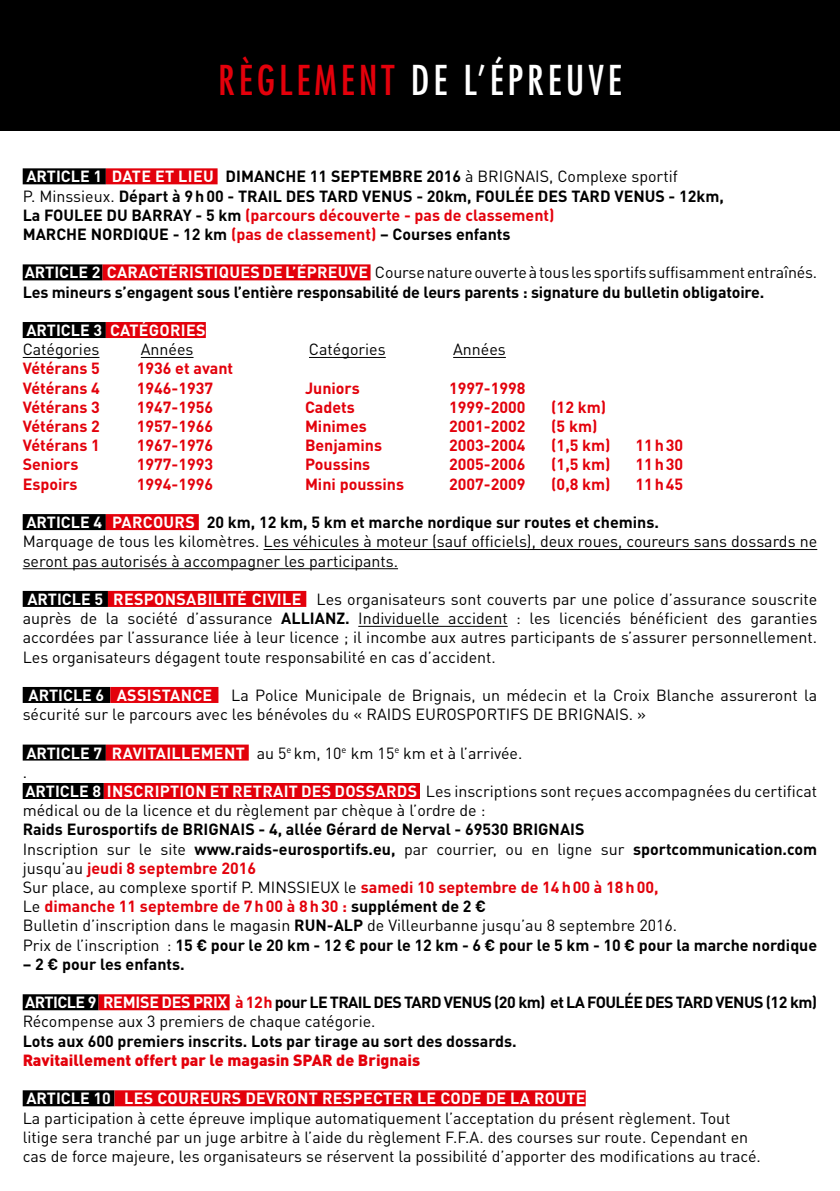
<style>
.page{position:relative;width:840px;height:1191px;background:#fff}
.page>*{position:absolute;margin:0;border:0;box-sizing:border-box;transform-origin:0 0}
.t1{font:condensed 40px "Futura Std";letter-spacing:.1em;color:#fff}
.t2{font:16px/19.2px "DIN Pro";color:#000}
.t3{font:700 16px/19.2px "DIN Pro";color:#000}
.t4{font:700 16px "DIN Pro";color:#e3000b}
.t5{font:700 16px/19.2px "DIN Pro";letter-spacing:-.035em;color:#000}
.t6{font:700 16px "DIN Pro";letter-spacing:.01em;color:#fff}
.t7{font:900 16px "DIN Pro";color:#e3000b}
.s1{color:#e3000b}
.s2{font-weight:400}
.s3{color:#fff}
.s4{font-weight:700;color:#fff}
.s5{font-weight:700}
</style>
<div class="page">
<div style="left:0;top:0;width:839px;height:130px;background:#000"></div>
<div style="left:23px;top:168px;width:83px;height:16px;background:#000"></div>
<div style="left:106px;top:168px;width:111px;height:16px;background:#e3000b"></div>
<div style="left:23px;top:264px;width:79px;height:16px;background:#000"></div>
<div style="left:102px;top:264px;width:268px;height:16px;background:#e3000b"></div>
<div style="left:23px;top:322px;width:83px;height:16px;background:#000"></div>
<div style="left:106px;top:322px;width:100px;height:16px;background:#e3000b"></div>
<hr style="left:23px;top:357px;width:76px;height:1px;background:#000">
<hr style="left:141px;top:357px;width:52px;height:1px;background:#000">
<hr style="left:309px;top:357px;width:76px;height:1px;background:#000">
<hr style="left:453px;top:357px;width:52px;height:1px;background:#000">
<div style="left:23px;top:514px;width:83px;height:16px;background:#000"></div>
<div style="left:106px;top:514px;width:93px;height:16px;background:#e3000b"></div>
<hr style="left:263px;top:549px;width:553px;height:1px;background:#000">
<hr style="left:23px;top:568px;width:375px;height:1px;background:#000">
<div style="left:23px;top:591px;width:85px;height:16px;background:#000"></div>
<div style="left:108px;top:591px;width:198px;height:16px;background:#e3000b"></div>
<hr style="left:358px;top:626px;width:149px;height:1px;background:#000">
<div style="left:23px;top:687px;width:87px;height:16px;background:#000"></div>
<div style="left:110px;top:687px;width:108px;height:16px;background:#e3000b"></div>
<div style="left:23px;top:744px;width:83px;height:16px;background:#000"></div>
<div style="left:106px;top:744px;width:142px;height:16px;background:#e3000b"></div>
<div style="left:23px;top:783px;width:81px;height:16px;background:#000"></div>
<div style="left:104px;top:783px;width:316px;height:16px;background:#e3000b"></div>
<div style="left:23px;top:994px;width:76px;height:16px;background:#000"></div>
<div style="left:99px;top:994px;width:130px;height:16px;background:#e3000b"></div>
<div style="left:23px;top:1090px;width:91px;height:16px;background:#000"></div>
<div style="left:114px;top:1090px;width:471px;height:16px;background:#e3000b"></div>
<h1 class="t1" style="left:218px;top:56px;width:405px"><span class="s1">RÈGLEMENT</span> DE L’ÉPREUVE</h1>
<p class="t3" style="left:23px;top:165px;width:702px;text-indent:203px">DIMANCHE 11 SEPTEMBRE 2016 <span class="s2">à BRIGNAIS, Complexe sportif<br>P. Minssieux.</span> Départ à 9h00 - TRAIL DES TARD VENUS - 20km, FOULÉE DES TARD VENUS - 12km, La FOULEE DU BARRAY - 5 km <span class="s1">(parcours découverte - pas de classement)<br></span>MARCHE NORDIQUE - 12 km <span class="s1">(pas de classement)</span> – Courses enfants</p>
<p class="t3" style="left:23px;top:261px;width:792px"><span class="s3">ARTICLE 2 CARACTÉ RISTIQUES DE L’É PREUVE</span> <span class="s2">Course nature ouverte à tous les sportifs suffisamment entraînés.<br></span>Les mineurs s’engagent sous l’entière responsabilité de leurs parents : signature du bulletin obligatoire.</p>
<p class="t6" style="left:26px;top:317px;width:181px">ARTICLE 3 CATÉGORIES</p>
<p class="t2" style="left:23px;top:338px;width:78px">Catégories</p>
<p class="t2" style="left:141px;top:338px;width:54px">Années</p>
<p class="t2" style="left:309px;top:338px;width:78px">Catégories</p>
<p class="t2" style="left:453px;top:338px;width:54px">Années</p>
<p class="t4" style="left:23px;top:355px;width:79px">Vétérans 5</p>
<p class="t4" style="left:137px;top:355px;width:98px">1936 et avant</p>
<p class="t4" style="left:23px;top:374px;width:79px">Vétérans 4</p>
<p class="t4" style="left:137px;top:374px;width:78px">1946-1937</p>
<p class="t4" style="left:305px;top:374px;width:56px">Juniors</p>
<p class="t4" style="left:449px;top:374px;width:78px">1997-1998</p>
<p class="t4" style="left:23px;top:394px;width:79px">Vétérans 3</p>
<p class="t4" style="left:137px;top:394px;width:78px">1947-1956</p>
<p class="t4" style="left:305px;top:394px;width:51px">Cadets</p>
<p class="t4" style="left:449px;top:394px;width:78px">1999-2000</p>
<p class="t4" style="left:551px;top:394px;width:56px">(12 km)</p>
<p class="t4" style="left:23px;top:413px;width:79px">Vétérans 2</p>
<p class="t4" style="left:137px;top:413px;width:78px">1957-1966</p>
<p class="t4" style="left:305px;top:413px;width:63px">Minimes</p>
<p class="t4" style="left:449px;top:413px;width:78px">2001-2002</p>
<p class="t4" style="left:551px;top:413px;width:48px">(5 km)</p>
<p class="t4" style="left:23px;top:432px;width:79px">Vétérans 1</p>
<p class="t4" style="left:137px;top:432px;width:78px">1967-1976</p>
<p class="t4" style="left:305px;top:432px;width:79px">Benjamins</p>
<p class="t4" style="left:449px;top:432px;width:78px">2003-2004</p>
<p class="t4" style="left:551px;top:432px;width:61px">(1,5 km)</p>
<p class="t4" style="left:635px;top:432px;width:49px">11h30</p>
<p class="t4" style="left:23px;top:451px;width:57px">Seniors</p>
<p class="t4" style="left:137px;top:451px;width:78px">1977-1993</p>
<p class="t4" style="left:305px;top:451px;width:67px">Poussins</p>
<p class="t4" style="left:449px;top:451px;width:78px">2005-2006</p>
<p class="t4" style="left:551px;top:451px;width:61px">(1,5 km)</p>
<p class="t4" style="left:635px;top:451px;width:49px">11h30</p>
<p class="t4" style="left:23px;top:470px;width:56px">Espoirs</p>
<p class="t4" style="left:137px;top:470px;width:78px">1994-1996</p>
<p class="t4" style="left:305px;top:470px;width:101px">Mini poussins</p>
<p class="t4" style="left:449px;top:470px;width:78px">2007-2009</p>
<p class="t4" style="left:551px;top:470px;width:61px">(0,8 km)</p>
<p class="t4" style="left:635px;top:470px;width:49px">11h45</p>
<p class="t6" style="left:26px;top:509px;width:97px">ARTICLE 4 parcours</p>
<p class="t3" style="left:207px;top:511px;width:453px">20 km, 12 km, 5 km et marche nordique sur routes et chemins.</p>
<p class="t2" style="left:23px;top:530px;width:795px">Marquage de tous les kilomètres. Les véhicules à moteur (sauf officiels), deux roues, coureurs sans dossards ne seront pas autorisés à accompagner les participants.</p>
<p class="t2" style="left:23px;top:588px;width:795px"><span class="s4">ARTICLE 5 RESPONSABILITÉ CIVILE</span> Les organisateurs sont couverts par une police d’assurance souscrite auprès de la société d’assurance <span class="s5">ALLIANZ.</span> Individuelle accident : les licenciés bénéficient des garanties accordées par l’assurance liée à leur licence ; il incombe aux autres participants de s’assurer personnellement.<br>Les organisateurs dégagent toute responsabilité en cas d’accident.</p>
<p class="t2" style="left:23px;top:684px;width:795px;text-indent:6px"><span class="s4">ARTICLE 6 ASSISTANCE</span> La Police Municipale de Brignais, un médecin et la Croix Blanche assureront la sécurité sur le parcours avec les bénévoles du « RAIDS EUROSPORTIFS DE BRIGNAIS. »</p>
<p class="t2" style="left:26px;top:741px;width:494px"><span class="s4">ARTICLE 7 RAVITAILLEMENT</span> au 5<sup>e</sup> km, 10<sup>e</sup> km 15<sup>e</sup> km et à l’arrivée.</p>
<p class="t2" style="left:23px;top:761px;width:3px">.</p>
<p class="t2" style="left:23px;top:780px;width:795px"><span class="s4">ARTICLE 8 INSCRIPTION ET RETRAIT DES DOSSARDS</span> Les inscriptions sont reçues accompagnées du certificat médical ou de la licence et du règlement par chèque à l’ordre de :</p>
<p class="t3" style="left:23px;top:818px;width:795px">Raids Eurosportifs de BRIGNAIS - 4, allée Gérard de Nerval - 69530 BRIGNAIS<br><span class="s2">Inscription sur le site</span> www.raids-eurosportifs.eu, <span class="s2">par courrier, ou en ligne sur</span> sportcommunication.com <span class="s2">jusqu’au</span> <span class="s1">jeudi 8 septembre 2016<br></span><span class="s2">Sur place, au complexe sportif P. MINSSIEUX le</span> <span class="s1">samedi 10 septembre de 14h00 à 18h00,<br></span><span class="s2">Le</span> <span class="s1">dimanche 11 septembre de 7h00 à 8h30 :</span> supplément de 2 €<br><span class="s2">Bulletin d’inscription dans le magasin</span> RUN-ALP <span class="s2">de Villeurbanne jusqu’au 8 septembre 2016.<br>Prix de l’inscription :</span> 15 € pour le 20 km - 12 € pour le 12 km - 6 € pour le 5 km - 10 € pour la marche nordique</p>
<p class="t3" style="left:23px;top:952px;width:163px">– 2 € pour les enfants.</p>
<p class="t5" style="left:23px;top:991px;width:795px"><span class="s3">ARTICLE 9 REMISE DES PRIX</span> <span class="s1">à 12h</span> pour LE TRAIL DES TARD VENUS (20 km) et LA FOULÉE DES TARD VENUS (12 km)<br><span class="s2">Récompense aux 3 premiers de chaque catégorie.</span></p>
<p class="t3" style="left:23px;top:1029px;width:495px">Lots aux 600 premiers inscrits. Lots par tirage au sort des dossards.</p>
<p class="t7" style="left:23px;top:1046px;width:399px">Ravitaillement offert par le magasin SPAR de Brignais</p>
<p class="t6" style="left:26px;top:1085px;width:560px">ARTICLE 10 LES COUREURS DEVRONT RESPECTER LE CODE DE LA ROUTE</p>
<p class="t2" style="left:23px;top:1106px;width:736px">La participation à cette épreuve implique automatiquement l’acceptation du présent règlement. Tout litige sera tranché par un juge arbitre à l’aide du règlement F. F.A. des courses sur route. Cependant en cas de force majeure, les organisateurs se réservent la possibilité d’apporter des modifications au tracé.</p>
<p class="t6" style="left:26px;top:163px;width:107px">ARTICLE 1 Date</p>
<p class="t6" style="left:155px;top:163px;width:33px">et lieu</p>
</div>
